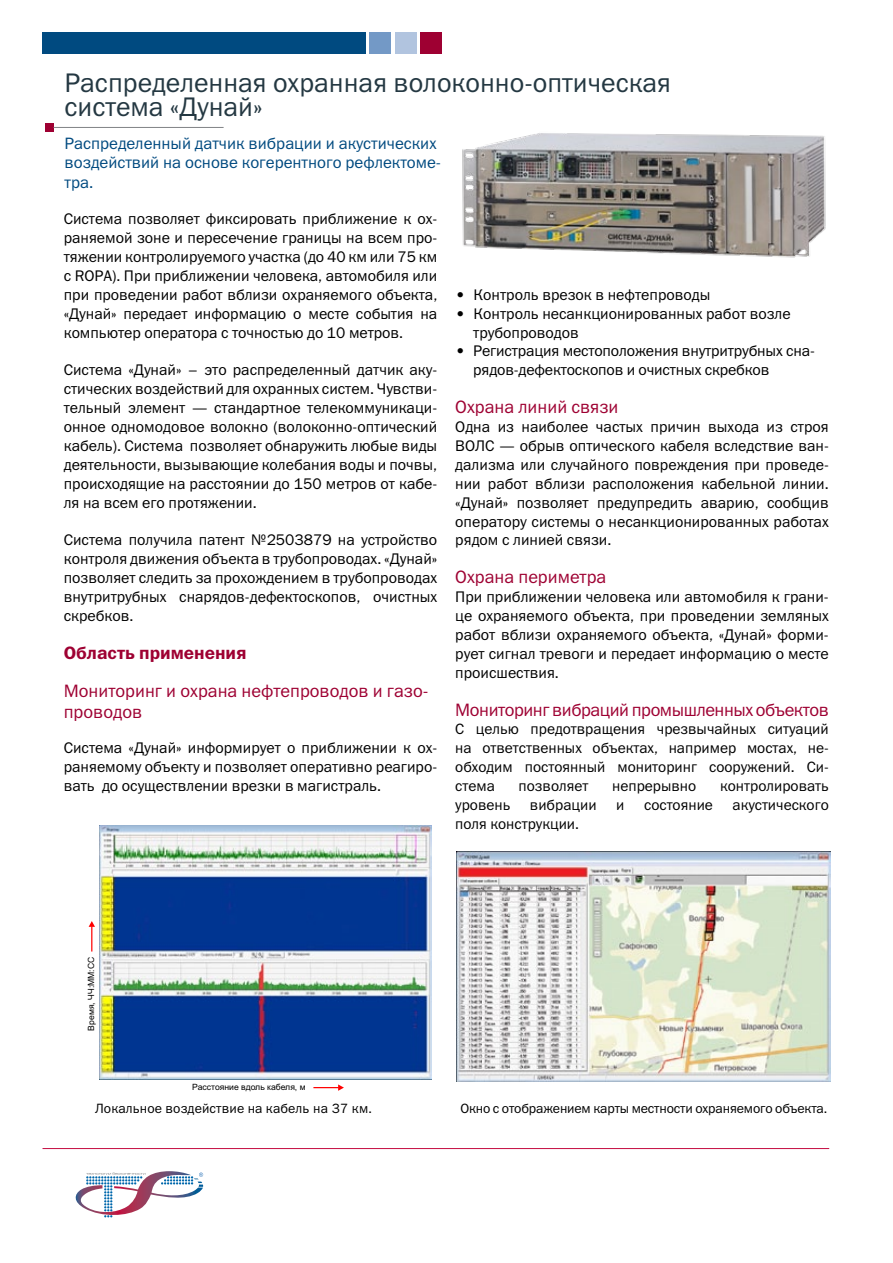
<style>
.page{position:relative;width:893px;height:1263px;background:#fff}
.page>*{position:absolute;margin:0;border:0;box-sizing:border-box;transform-origin:0 0}
.t1{font:27px/24px "Franklin Gothic Book ITC";color:#243842}
.t2{font:18px/21.6px "Franklin Gothic Book ITC";color:#9e0032}
.t3{font:18px "Franklin Gothic Book ITC";letter-spacing:-.025em;color:#9e0032}
.t4{font:18px "Franklin Gothic Demi ITC";color:#9e0032}
.t5{font:16.5px/19.8px "Franklin Gothic Book ITC";color:#004a80}
.t6{font:15.45px/18.9px "Franklin Gothic Book ITC";color:#000;text-align:justify}
.t7{font:15px/18.9px "Franklin Gothic Book ITC";color:#000;text-align:justify}
.t8{font:13.5px "Franklin Gothic Book ITC";letter-spacing:-.01em;color:#000}
.t9{font:13.5px "Franklin Gothic Book ITC";letter-spacing:.01em;color:#000}
.t10{font:8.55px "Arial";color:#000}
.s1{font-family:"Franklin Gothic Demi ITC"}
</style>
<div class="page">
<hr style="left:43px;top:1148px;width:786px;height:1px;background:#c40d42">
<img style="left:75px;top:1171px;width:128px;height:38px">
<svg style="left:86px;top:1172px;width:59px;height:45px"></svg>
<svg style="left:161px;top:1176px;width:32px;height:8px"></svg>
<svg style="left:199px;top:1172px;width:4px;height:5px"></svg>
<div style="left:42px;top:32px;width:323px;height:21px;background:#004a80"></div>
<div style="left:370px;top:32px;width:21px;height:21px;background:#7399c6"></div>
<div style="left:395px;top:32px;width:21px;height:21px;background:#b1c4df"></div>
<div style="left:421px;top:32px;width:21px;height:21px;background:#9e0032"></div>
<div style="left:45px;top:123px;width:9px;height:9px;background:#9e0032"></div>
<hr style="left:54px;top:127px;width:170px;height:1px;background:#808285">
<img style="left:100px;top:826px;width:332px;height:254px">
<svg style="left:313px;top:1084px;width:31px;height:7px"></svg>
<svg style="left:89px;top:921px;width:6px;height:30px"></svg>
<img style="left:456px;top:851px;width:375px;height:230px">
<img style="left:462px;top:133px;width:364px;height:125px">
<h1 class="t1" style="left:64px;top:70px;width:608px">Распределенная охранная волоконно-оптическая система «Дунай»</h1>
<p class="t5" style="left:64px;top:133px;width:378px">Распределенный датчик вибрации и акустических воздействий на основе когерентного рефлектоме&shy;тра.</p>
<p class="t6" style="left:64px;top:209px;width:375px">Система позволяет фиксировать приближение к ох&shy;раняемой зоне и пересечение границы на всем про&shy;тяжении контролируемого участка (до 40 км или 75 км с ROPA). При приближении человека, автомобиля или при проведении работ вблизи охраняемого объекта, «Дунай» передает информацию о месте события на компьютер оператора с точностью до 10 метров.</p>
<p class="t6" style="left:64px;top:360px;width:375px">Система «Дунай» – это распределенный датчик аку&shy;стических воздействий для охранных систем. Чувстви&shy;тельный элемент — стандартное телекоммуникаци&shy;онное одномодовое волокно (волоконно-оптический кабель). Система позволяет обнаружить любые виды деятельности, вызывающие колебания воды и почвы, происходящие на расстоянии до 150 метров от кабе&shy;ля на всем его протяжении.</p>
<p class="t6" style="left:64px;top:530px;width:375px">Система получила патент №2503879 на устройство контроля движения объекта в трубопроводах. «Дунай» позволяет следить за прохождением в трубопроводах внутритрубных снарядов-дефектоскопов, очистных скребков.</p>
<p class="t4" style="left:64px;top:642px;width:184px">Область применения</p>
<p class="t2" style="left:64px;top:679px;width:366px">Мониторинг и охрана нефтепроводов и газо&shy;проводов</p>
<p class="t6" style="left:64px;top:738px;width:375px">Система «Дунай» информирует о приближении к ох&shy;раняемому объекту и позволяет оперативно реагиро&shy;вать до осуществлении врезки в магистраль.</p>
<p class="t6" style="left:455px;top:285px;width:257px"><span class="s1">•</span> Контроль врезок в нефтепроводы</p>
<p class="t6" style="left:473px;top:304px;width:319px;text-indent:-18px"><span class="s1">•</span> Контроль несанкционированных работ возле трубопроводов</p>
<p class="t6" style="left:473px;top:341px;width:343px;text-indent:-18px"><span class="s1">•</span> Регистрация местоположения внутритрубных сна&shy;рядов-дефектоскопов и очистных скребков</p>
<p class="t2" style="left:455px;top:396px;width:165px">Охрана линий связи</p>
<p class="t6" style="left:455px;top:417px;width:375px">Одна из наиболее частых причин выхода из строя ВОЛС — обрыв оптического кабеля вследствие ван&shy;дализма или случайного повреждения при проведе&shy;нии работ вблизи расположения кабельной линии. «Дунай» позволяет предупредить аварию, сообщив оператору системы о несанкционированных работах рядом с линией связи.</p>
<p class="t2" style="left:455px;top:566px;width:153px">Охрана периметра</p>
<p class="t6" style="left:455px;top:587px;width:375px">При приближении человека или автомобиля к грани&shy;це охраняемого объекта, при проведении земляных работ вблизи охраняемого объекта, «Дунай» форми&shy;рует сигнал тревоги и передает информацию о месте происшествия.</p>
<p class="t3" style="left:455px;top:698px;width:375px">Мониторинг вибраций промышленных объектов</p>
<p class="t7" style="left:455px;top:720px;width:375px">С целью предотвращения чрезвычайных ситуаций на ответственных объектах, например мостах, не&shy;обходим постоянный мониторинг сооружений. Си&shy;стема</p>
<p class="t7" style="left:519px;top:776px;width:71px">позволяет</p>
<p class="t7" style="left:612px;top:776px;width:86px">непрерывно</p>
<p class="t7" style="left:720px;top:776px;width:110px">контролировать</p>
<p class="t7" style="left:455px;top:795px;width:57px">уровень</p>
<p class="t7" style="left:530px;top:795px;width:68px">вибрации</p>
<p class="t7" style="left:616px;top:795px;width:10px">и</p>
<p class="t7" style="left:644px;top:795px;width:70px">состояние</p>
<p class="t7" style="left:732px;top:795px;width:98px">акустического</p>
<p class="t7" style="left:455px;top:814px;width:125px">поля конструкции.</p>
<p class="t10" style="left:88px;top:1030px;width:75px;rotate:-90deg">Время, ЧЧ ММ:CC</p>
<p class="t10" style="left:88px;top:988px;width:4px;rotate:-90deg">:</p>
<p class="t10" style="left:192px;top:1084px;width:115px">Расстояние вдоль кабеля, м</p>
<p class="t9" style="left:95px;top:1099px;width:279px">Локальное воздействие на кабель на 37 км.</p>
<p class="t8" style="left:460px;top:1099px;width:368px">Окно с отображением карты местности охраняемого объекта.</p>
</div>
